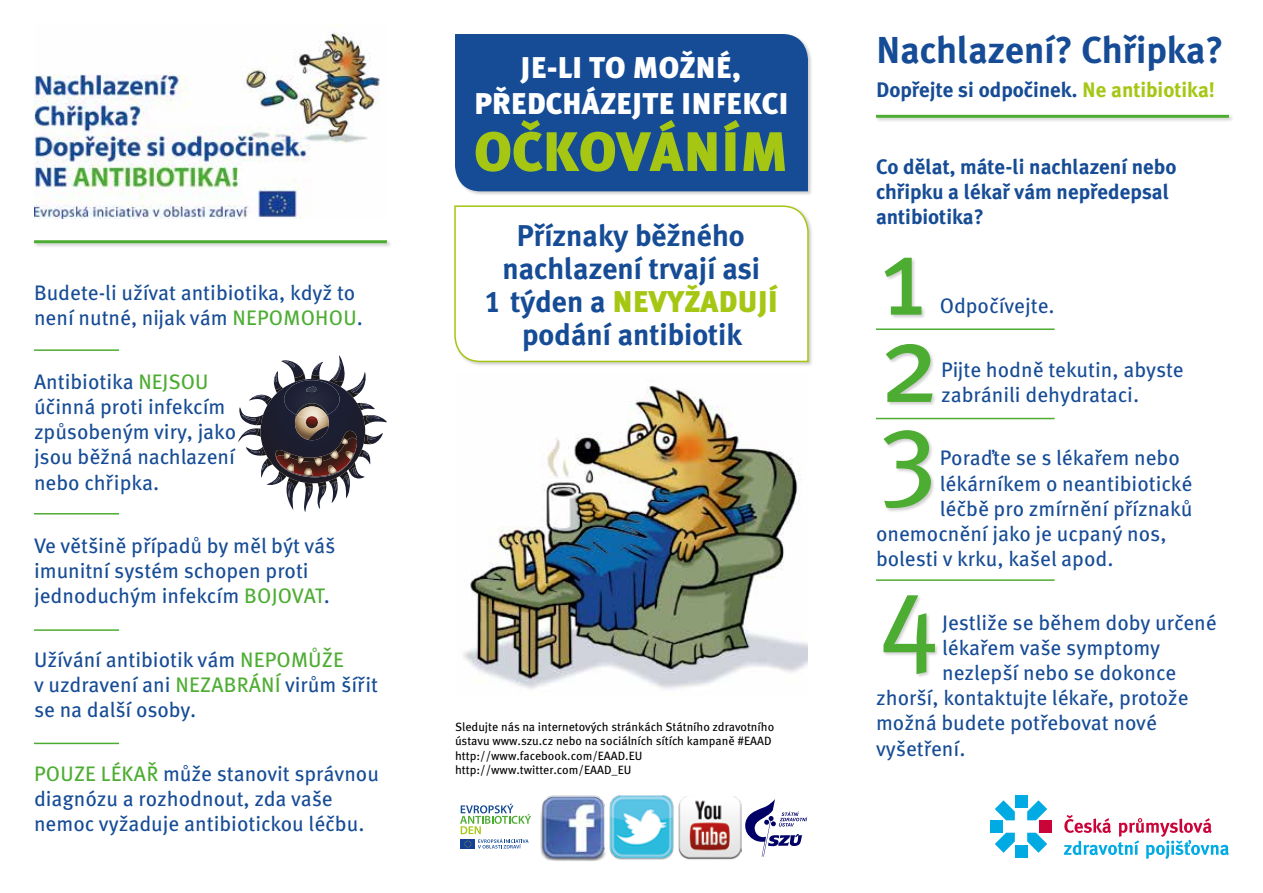
<style>
.page{position:relative;width:1263px;height:893px;background:#fff}
.page>*{position:absolute;margin:0;border:0;box-sizing:border-box;transform-origin:0 0}
.t1{font:111px/86.6px "Meta Pro";color:#4dad32}
.t2{font:900 55.5px "Meta Pro";color:#a5c714}
.t3{font:700 37.5px "Meta Pro";color:#164c96}
.t4{font:700 30px/33px "Meta Pro";color:#164c96;text-align:center}
.t5{font:900 30px/36px "Meta Pro";color:#fff;text-align:center}
.t6{font:21px/25.2px "Meta Pro";color:#164c96}
.t7{font:700 21px/25.2px "Meta Pro";color:#164c96}
.t8{font:21px "Meta Pro";letter-spacing:.01em;color:#4dad32}
.t9{font:12px/14.4px "Meta Pro";color:#000}
.s1{color:#4dad32}
.s2{color:#164c96}
.s3{font-weight:900;color:#a5c714}
.s4{color:#a5c714}
</style>
<div class="page">
<svg style="left:238px;top:355px;width:149px;height:157px"></svg>
<img style="left:34px;top:23px;width:346px;height:196px">
<img style="left:463px;top:385px;width:345px;height:304px">
<div style="left:875px;top:114px;width:359px;height:9px;background:#000;opacity:.2"></div>
<hr style="left:876px;top:115px;width:353px;height:3px;background:#4dad32">
<div style="left:33px;top:239px;width:359px;height:9px;background:#000;opacity:.2"></div>
<hr style="left:34px;top:240px;width:353px;height:3px;background:#4dad32">
<div style="left:884px;top:257px;width:43px;height:63px;background:#000;opacity:.2"></div>
<div style="left:885px;top:343px;width:53px;height:64px;background:#000;opacity:.2"></div>
<div style="left:883px;top:430px;width:53px;height:83px;background:#000;opacity:.2"></div>
<div style="left:882px;top:595px;width:58px;height:84px;background:#000;opacity:.2"></div>
<div style="left:454px;top:33px;width:359px;height:164px;background:#000;opacity:.2"></div>
<div style="left:455px;top:34px;width:353px;height:157px;background:#164c96"></div>
<div style="left:453px;top:205px;width:360px;height:162px;background:#000;opacity:.2"></div>
<svg style="left:453px;top:205px;width:356px;height:158px"></svg>
<hr style="left:34px;top:349px;width:85px;height:2px;background:#4dad32">
<hr style="left:876px;top:328px;width:178px;height:2px;background:#4dad32">
<hr style="left:876px;top:418px;width:178px;height:1px;background:#4dad32">
<hr style="left:876px;top:579px;width:178px;height:2px;background:#4dad32">
<hr style="left:34px;top:513px;width:85px;height:1px;background:#4dad32">
<hr style="left:34px;top:629px;width:85px;height:2px;background:#4dad32">
<hr style="left:34px;top:743px;width:85px;height:1px;background:#4dad32">
<div style="left:678px;top:796px;width:64px;height:65px;background:#000;opacity:.3"></div>
<img style="left:678px;top:796px;width:64px;height:63px">
<svg style="left:745px;top:799px;width:62px;height:58px"></svg>
<img style="left:540px;top:795px;width:66px;height:67px">
<img style="left:609px;top:795px;width:65px;height:65px">
<div style="left:461px;top:839px;width:14px;height:10px;background:#154194"></div>
<svg style="left:460px;top:804px;width:71px;height:44px"></svg>
<div style="left:990px;top:820px;width:12px;height:13px;background:#00abe4"></div>
<div style="left:1015px;top:796px;width:12px;height:12px;background:#00abe4"></div>
<div style="left:1015px;top:845px;width:12px;height:12px;background:#00abe4"></div>
<div style="left:1039px;top:820px;width:13px;height:13px;background:#ca0438"></div>
<svg style="left:995px;top:800px;width:52px;height:53px"></svg>
<svg style="left:1064px;top:815px;width:165px;height:44px"></svg>
<p class="t6" style="left:34px;top:281px;width:323px">Budete-li užívat antibiotika, když to není nutné, nijak vám <span class="s1">nepo</span></p>
<p class="t8" style="left:283px;top:305px;width:81px">mohou<span class="s2">.</span></p>
<p class="t6" style="left:34px;top:369px;width:204px">Antibiotika <span class="s1">NEJSOU </span>účinná proti infekcím způsobeným viry, jako jsou běžná nachlazení nebo chřipka.</p>
<p class="t6" style="left:34px;top:534px;width:303px">Ve většině případů by měl být váš imunitní systém schopen proti jednoduchým infekcím <span class="s1">bojova</span></p>
<p class="t8" style="left:315px;top:583px;width:17px">t<span class="s2">.</span></p>
<p class="t6" style="left:34px;top:648px;width:220px">Užívání antibiotik vám <span class="s1">nepo</span></p>
<p class="t8" style="left:291px;top:646px;width:52px">může</p>
<p class="t6" style="left:34px;top:673px;width:155px">v uzdravení ani <span class="s1">nezabr</span></p>
<p class="t6" style="left:249px;top:673px;width:131px"><span class="s1">án í</span> virům šířit</p>
<p class="t6" style="left:34px;top:698px;width:164px">se na další osoby.</p>
<p class="t6" style="left:34px;top:761px;width:346px;text-indent:67px"><span class="s1">lékař</span> může stanovit správnou diagnózu a rozhodnout, zda vaše nemoc vyžaduje antibiotickou léčbu.</p>
<p class="t8" style="left:34px;top:760px;width:25px">Pouze</p>
<h3 class="t5" style="left:474px;top:49px;width:316px">JE-LI TO MOŽNÉ,<br>PŘEDCHÁZEJTE INFEKCI</h3>
<h2 class="t2" style="left:474px;top:118px;width:316px">OČKOVÁNÍM</h2>
<h3 class="t4" style="left:484px;top:219px;width:295px">Příznaky běžného nachlazení trvají asi<br>1 týden a <span class="s3">NEVYŽADUJÍ </span>podání antibiotik</h3>
<p class="t9" style="left:455px;top:720px;width:321px">Sledujte nás na internetových stránkách Státního zdravotního ústavu www.szu.cz nebo na sociálních sítích kampaně #EAAD http://www.facebook.com/EAAD.EU http://www.twitter.com/EAAD_EU</p>
<h3 class="t3" style="left:876px;top:29px;width:349px">Nachlazení? Chřipka?</h3>
<p class="t7" style="left:876px;top:77px;width:341px">Dopřejte si odpočinek. <span class="s4">Ne antibiotika!</span></p>
<p class="t7" style="left:876px;top:154px;width:302px">Co dělat, máte-li nachlazení nebo chřipku a lékař vám nepředepsal antibiotika?</p>
<h1 class="t1" style="left:879px;top:236px;width:63px">1<br>2<br>3</h1>
<p class="t6" style="left:940px;top:294px;width:116px">Odpočívejte.</p>
<p class="t6" style="left:941px;top:357px;width:244px">Pijte hodně tekutin, abyste zabránili dehydrataci.</p>
<p class="t6" style="left:940px;top:446px;width:242px">Poraďte se s lékařem nebo</p>
<p class="t6" style="left:940px;top:471px;width:254px">lékárníkem o neantibiotické</p>
<p class="t6" style="left:940px;top:496px;width:254px">léčbě pro zmírnění příznaků</p>
<p class="t6" style="left:876px;top:522px;width:292px">onemocnění jako je ucpaný nos,</p>
<p class="t6" style="left:876px;top:547px;width:239px">bolesti v krku, kašel apod.</p>
<h1 class="t1" style="left:879px;top:575px;width:64px">4</h1>
<p class="t6" style="left:942px;top:610px;width:276px">Jestliže se během doby určené</p>
<p class="t6" style="left:942px;top:636px;width:220px">lékařem vaše symptomy</p>
<p class="t6" style="left:942px;top:661px;width:236px">nezlepší nebo se dokonce</p>
<p class="t6" style="left:876px;top:686px;width:314px">zhorší, kontaktujte lékaře, protože</p>
<p class="t6" style="left:876px;top:711px;width:282px">možná budete potřebovat nové</p>
<p class="t6" style="left:876px;top:736px;width:91px">vyšetření.</p>
</div>
